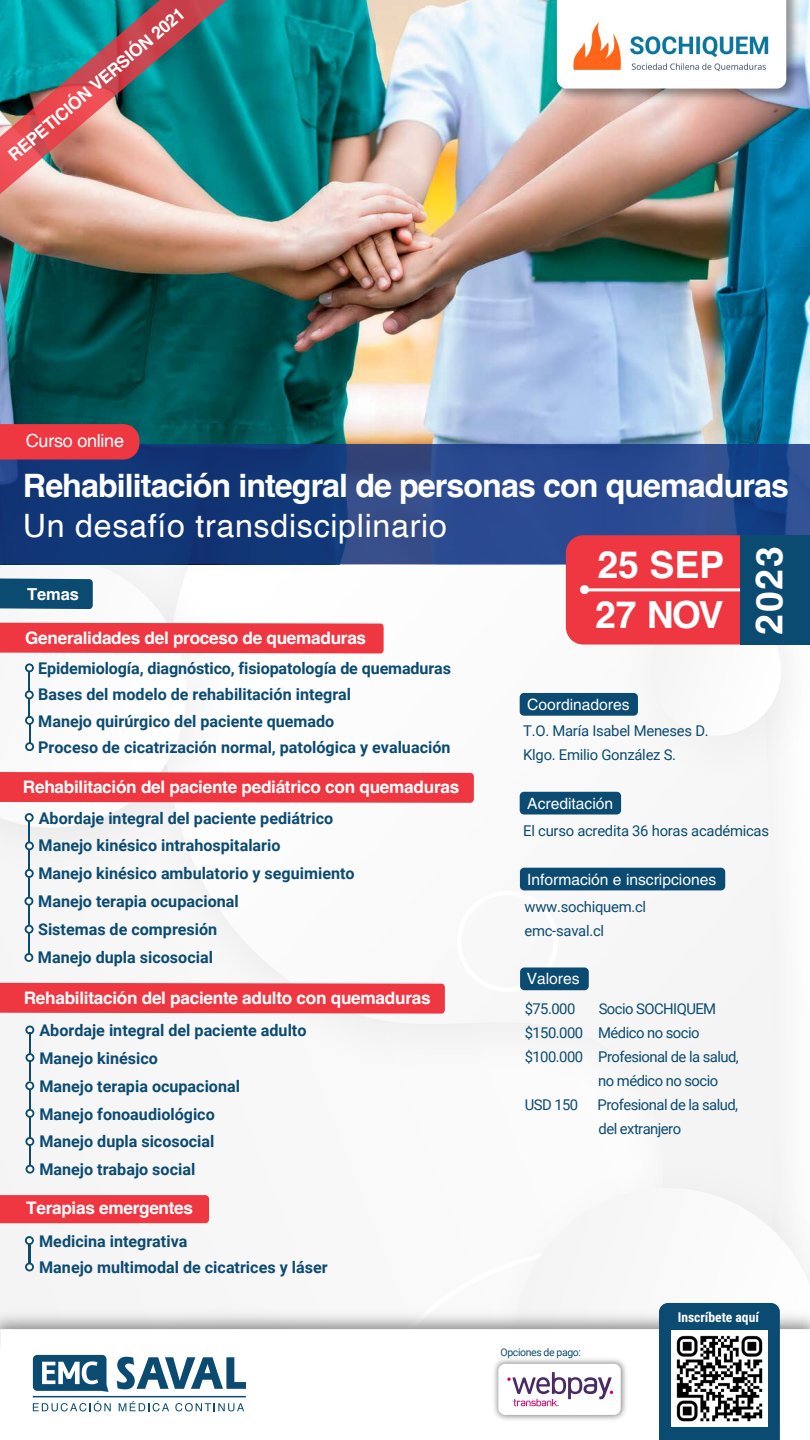
<style>
.page{position:relative;width:810px;height:1440px;background:#fff}
.page>*{position:absolute;margin:0;border:0;box-sizing:border-box;transform-origin:0 0}
.t1{font:700 37.42px/49.8px "Helvetica";color:#fff}
.t2{font:700 32.25px "Helvetica";letter-spacing:-.03em;color:#fff}
.t3{font:32.25px "Helvetica";letter-spacing:.02em;color:#fff}
.t4{font:18.15px "Helvetica";letter-spacing:-.02em;color:#fff}
.t5{font:700 17.4px "Helvetica";color:#fff}
.t6{font:700 17.25px "Helvetica";letter-spacing:-.02em;color:#fff}
.t7{font:700 16.5px "Helvetica";letter-spacing:-.005em;color:#fff}
.t8{font:700 16.12px/27.9px "Roboto";color:#0b4b72}
.t9{font:15.6px "Helvetica LT Std";color:#fff}
.t10{font:14.85px/24px "Roboto";letter-spacing:-.035em;color:#0b4b72}
.t11{font:700 13.58px "Roboto Condensed";color:#fff}
.t12{font:10.5px "Roboto";letter-spacing:-.035em;color:#0b4b72}
</style>
<div class="page">
<div style="left:0;top:491px;width:810px;height:949px;background:#f8f8f8"></div>
<div style="left:457px;top:891px;width:101px;height:101px;border:5px solid #fff;border-radius:50%"></div>
<img style="left:0;top:0;width:810px;height:565px">
<img style="left:550px;top:0;width:253px;height:106px">
<svg style="left:557px;top:0;width:229px;height:89px"></svg>
<div style="left:520px;top:693px;width:118px;height:23px;background:#0b4b72;border-radius:4px"></div>
<div style="left:520px;top:792px;width:101px;height:23px;background:#0b4b72;border-radius:4px"></div>
<div style="left:520px;top:868px;width:205px;height:22px;background:#0b4b72;border-radius:4px"></div>
<div style="left:520px;top:968px;width:69px;height:22px;background:#0b4b72;border-radius:4px"></div>
<svg style="left:33px;top:1329px;width:267px;height:111px"></svg>
<hr style="left:33px;top:1396px;width:213px;height:1px;background:#0b4b72">
<svg style="left:25px;top:663px;width:9px;height:9px"></svg>
<svg style="left:25px;top:690px;width:9px;height:9px"></svg>
<svg style="left:25px;top:716px;width:9px;height:9px"></svg>
<svg style="left:25px;top:742px;width:9px;height:9px"></svg>
<svg style="left:27px;top:665px;width:5px;height:84px"></svg>
<svg style="left:25px;top:1236px;width:9px;height:9px"></svg>
<svg style="left:27px;top:1238px;width:5px;height:5px"></svg>
<div style="left:25px;top:1263px;width:9px;height:8px;background:#0b4b72;border-radius:50%"></div>
<svg style="left:27px;top:1264px;width:5px;height:6px"></svg>
<hr style="left:29px;top:1244px;width:2px;height:20px;background:#0b4b72">
<svg style="left:25px;top:813px;width:9px;height:9px"></svg>
<svg style="left:25px;top:841px;width:9px;height:9px"></svg>
<svg style="left:25px;top:869px;width:9px;height:9px"></svg>
<svg style="left:24px;top:897px;width:9px;height:9px"></svg>
<svg style="left:26px;top:899px;width:6px;height:5px"></svg>
<svg style="left:27px;top:815px;width:5px;height:61px"></svg>
<hr style="left:28px;top:877px;width:2px;height:21px;background:#0b4b72">
<svg style="left:25px;top:925px;width:9px;height:9px"></svg>
<svg style="left:27px;top:927px;width:5px;height:5px"></svg>
<svg style="left:24px;top:953px;width:9px;height:9px"></svg>
<svg style="left:26px;top:955px;width:5px;height:5px"></svg>
<hr style="left:28px;top:933px;width:2px;height:22px;background:#0b4b72">
<hr style="left:28px;top:905px;width:2px;height:21px;background:#0b4b72">
<svg style="left:25px;top:1026px;width:9px;height:8px"></svg>
<svg style="left:27px;top:1027px;width:5px;height:6px"></svg>
<svg style="left:26px;top:1053px;width:8px;height:9px"></svg>
<svg style="left:27px;top:1055px;width:6px;height:5px"></svg>
<hr style="left:29px;top:1033px;width:2px;height:21px;background:#0b4b72">
<svg style="left:25px;top:1081px;width:9px;height:9px"></svg>
<svg style="left:27px;top:1083px;width:5px;height:5px"></svg>
<svg style="left:25px;top:1109px;width:9px;height:9px"></svg>
<svg style="left:27px;top:1111px;width:6px;height:5px"></svg>
<svg style="left:25px;top:1137px;width:9px;height:9px"></svg>
<svg style="left:27px;top:1139px;width:5px;height:5px"></svg>
<svg style="left:26px;top:1165px;width:8px;height:9px"></svg>
<svg style="left:27px;top:1167px;width:6px;height:5px"></svg>
<hr style="left:29px;top:1089px;width:2px;height:21px;background:#0b4b72">
<hr style="left:29px;top:1060px;width:2px;height:21px;background:#0b4b72">
<hr style="left:29px;top:1117px;width:2px;height:21px;background:#0b4b72">
<hr style="left:29px;top:1144px;width:2px;height:22px;background:#0b4b72">
<div style="left:0;top:1195px;width:209px;height:28px;background:#ef3742"></div>
<div style="left:0;top:772px;width:474px;height:31px;background:#ef3742"></div>
<div style="left:0;top:983px;width:445px;height:31px;background:#ef3742"></div>
<div style="left:0;top:623px;width:384px;height:30px;background:#ef3742"></div>
<svg style="left:0;top:578px;width:93px;height:31px;background:#145177"></svg>
<svg style="left:659px;top:1303px;width:121px;height:137px;background:#18557a"></svg>
<img style="left:672px;top:1331px;width:95px;height:95px">
<img style="left:562px;top:14px;width:219px;height:66px">
<svg style="left:0;top:444px;width:810px;height:120px;background:#1f4083"></svg>
<svg style="left:0;top:424px;width:139px;height:36px;background:#e63743"></svg>
<div style="left:566px;top:535px;width:174px;height:110px;background:#ef3742"></div>
<hr style="left:585px;top:588px;width:219px;height:3px;background:#fff">
<div style="left:580px;top:585px;width:9px;height:9px;background:#fff;border-radius:50%"></div>
<div style="left:740px;top:535px;width:70px;height:110px;background:#0b4b72"></div>
<svg style="left:0;top:0;width:232px;height:207px;background:#708686"></svg>
<img style="left:489px;top:1355px;width:141px;height:70px">
<div style="left:498px;top:1364px;width:123px;height:51px;background:#fff;border-radius:7px"></div>
<svg style="left:507px;top:1372px;width:106px;height:34px"></svg>
<p class="t5" style="left:4px;top:150px;width:227px;rotate:-41deg">REPETICIÓN VERSIÓN 2021</p>
<p class="t4" style="left:26px;top:427px;width:100px">Curso online</p>
<h2 class="t2" style="left:23px;top:466px;width:768px">Rehabilitación integral de personas con quemaduras</h2>
<h2 class="t3" style="left:23px;top:501px;width:426px">Un desafío transdisciplinario</h2>
<p class="t7" style="left:27px;top:584px;width:53px">Temas</p>
<p class="t6" style="left:25px;top:628px;width:342px">Generalidades del proceso de quemaduras</p>
<p class="t8" style="left:38px;top:655px;width:414px;line-height:26.2px">Epidemiología, diagnóstico, fisiopatología de quemaduras Bases del modelo de rehabilitación integral<br>Manejo quirúrgico del paciente quemado<br>Proceso de cicatrización normal, patológica y evaluación</p>
<p class="t6" style="left:23px;top:777px;width:438px">Rehabilitación del paciente pediátrico con quemaduras</p>
<p class="t8" style="left:38px;top:803px;width:318px">Abordaje integral del paciente pediátrico Manejo kinésico intrahospitalario<br>Manejo kinésico ambulatorio y seguimiento Manejo terapia ocupacional<br>Sistemas de compresión<br>Manejo dupla sicosocial</p>
<p class="t6" style="left:24px;top:987px;width:408px">Rehabilitación del paciente adulto con quemaduras</p>
<p class="t8" style="left:39px;top:1015px;width:269px">Abordaje integral del paciente adulto<br>Manejo kinésico<br>Manejo terapia ocupacional<br>Manejo fonoaudiológico<br>Manejo dupla sicosocial<br>Manejo trabajo social</p>
<p class="t6" style="left:26px;top:1198px;width:168px">Terapias emergentes</p>
<p class="t8" style="left:39px;top:1227px;width:290px;line-height:26.1px">Medicina integrativa<br>Manejo multimodal de cicatrices y láser</p>
<h1 class="t1" style="left:595px;top:544px;width:131px">25 SEP<br>27 NOV</h1>
<h1 class="t1" style="left:749px;top:635px;width:90px;rotate:-90deg">2023</h1>
<p class="t9" style="left:527px;top:695px;width:104px">Coordinadores</p>
<p class="t10" style="left:523px;top:718px;width:187px">T.O. María Isabel Meneses D.<br>Klgo. Emilio González S.</p>
<p class="t9" style="left:527px;top:794px;width:87px">Acreditación</p>
<p class="t10" style="left:523px;top:818px;width:247px">El curso acredita 36 horas académicas</p>
<p class="t9" style="left:527px;top:870px;width:191px">Información e inscripciones</p>
<p class="t10" style="left:524px;top:894px;width:123px">www.sochiquem.cl emc-saval.cl</p>
<p class="t9" style="left:527px;top:970px;width:54px">Valores</p>
<p class="t10" style="left:525px;top:996px;width:52px">$75.000</p>
<p class="t10" style="left:599px;top:996px;width:119px">Socio SOCHIQUEM</p>
<p class="t10" style="left:525px;top:1020px;width:176px">$150.000 Médico no socio</p>
<p class="t10" style="left:525px;top:1044px;width:216px">$100.000 Profesional de la salud,</p>
<p class="t10" style="left:598px;top:1068px;width:122px">no médico no socio</p>
<p class="t10" style="left:525px;top:1092px;width:55px">USD 150</p>
<p class="t10" style="left:598px;top:1092px;width:142px">Profesional de la salud, del extranjero</p>
<p class="t12" style="left:501px;top:1344px;width:82px">Opciones de pago:</p>
<p class="t11" style="left:678px;top:1308px;width:83px">Inscríbete aquí</p>
</div>
